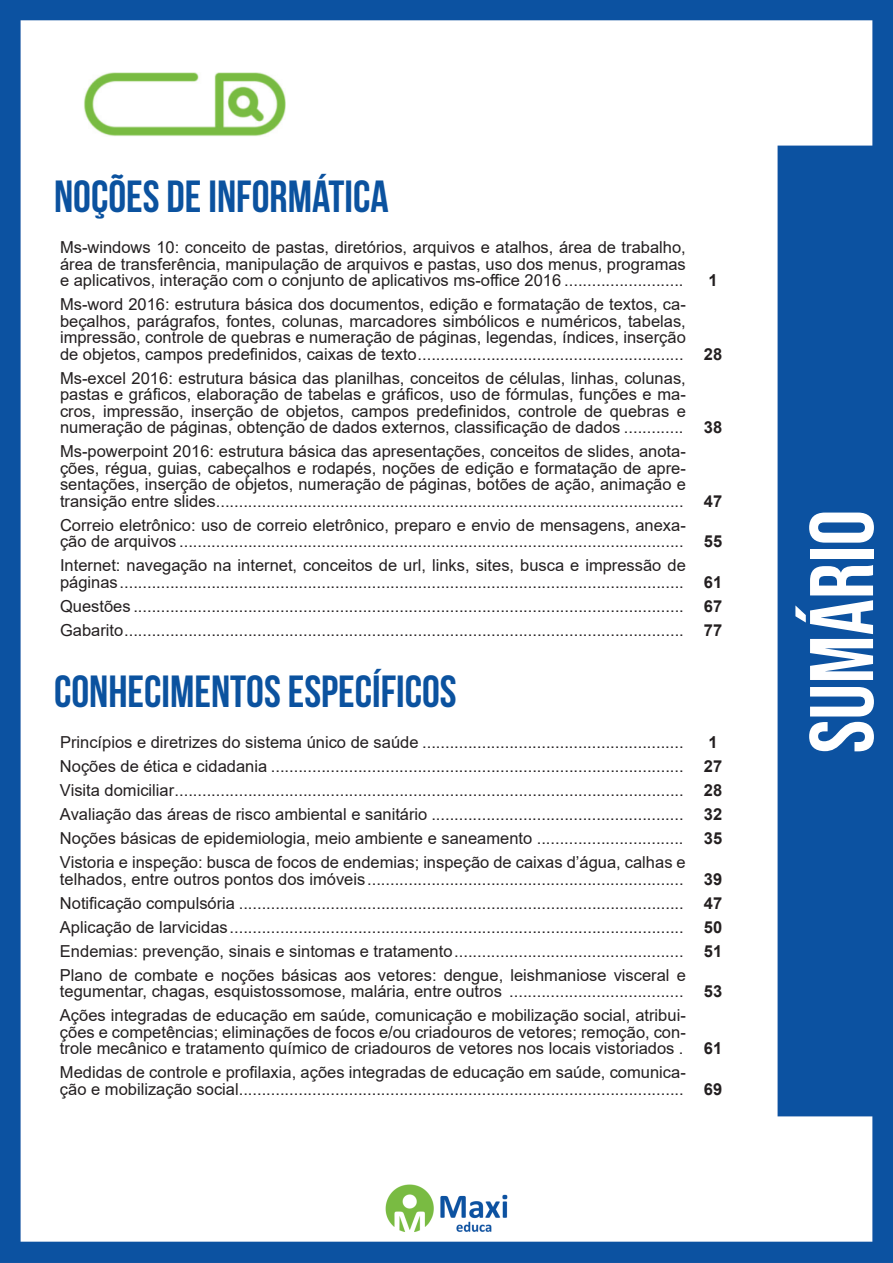
<style>
.page{position:relative;width:893px;height:1263px;background:#fff}
.page>*{position:absolute;margin:0;border:0;box-sizing:border-box;transform-origin:0 0}
.t1{font:90px "Bebas Neue";color:#fff}
.t2{font:700 45px "Bebas Neue";color:#0b529f}
.t3{font:16.5px/16.5px "Arial";color:#231f20}
.t4{font:700 16.5px "Arial";color:#231f20}
.s1{font-weight:700}
</style>
<div class="page">
<img style="left:0;top:0;width:893px;height:1263px">
<div style="left:55px;top:55px;width:317px;height:121px;background:#fff"></div>
<img style="left:84px;top:72px;width:201px;height:64px">
<h2 class="t2" style="left:54px;top:172px;width:336px">NOÇÕES DE INFORMÁTICA</h2>
<p class="t3" style="left:60px;top:239px;width:627px;text-align:justify">Ms-windows 10: conceito de pastas, diretórios, arquivos e atalhos, área de trabalho, área de transferência, manipulação de arquivos e pastas, uso dos menus, programas e aplicativos, interação com o conjunto de aplicativos ms-office 2016 ..........................</p>
<p class="t4" style="left:708px;top:269px;width:11px">1</p>
<p class="t3" style="left:60px;top:296px;width:664px">Ms-word 2016: estrutura básica dos documentos, edição e formatação de textos, ca&shy;beçalhos, parágrafos, fontes, colunas, marcadores simbólicos e numéricos, tabelas, impressão, controle de quebras e numeração de páginas, legendas, índices, inserção<br>de objetos, campos predefinidos, caixas de texto.......................................................... <span class="s1">28</span></p>
<p class="t3" style="left:60px;top:370px;width:664px">Ms-excel 2016: estrutura básica das planilhas, conceitos de células, linhas, colunas, pastas e gráficos, elaboração de tabelas e gráficos, uso de fórmulas, funções e ma&shy;cros, impressão, inserção de objetos, campos predefinidos, controle de quebras e numeração de páginas, obtenção de dados externos, classificação de dados ............. <span class="s1">38</span></p>
<p class="t3" style="left:60px;top:443px;width:664px">Ms-powerpoint 2016: estrutura básica das apresentações, conceitos de slides, anota&shy;ções, régua, guias, cabeçalhos e rodapés, noções de edição e formatação de apre&shy;sentações, inserção de objetos, numeração de páginas, botões de ação, animação e transição entre slides...................................................................................................... <span class="s1">47</span></p>
<p class="t3" style="left:60px;top:517px;width:664px">Correio eletrônico: uso de correio eletrônico, preparo e envio de mensagens, anexa-<br>ção de arquivos .............................................................................................................. <span class="s1">55</span></p>
<p class="t3" style="left:60px;top:557px;width:664px">Internet: navegação na internet, conceitos de url, links, sites, busca e impressão de páginas........................................................................................................................... <span class="s1">61</span></p>
<p class="t3" style="left:60px;top:594px;width:664px;line-height:24px">Questões ........................................................................................................................ <span class="s1">67<br></span>Gabarito.......................................................................................................................... <span class="s1">77</span></p>
<h2 class="t2" style="left:54px;top:667px;width:404px">CONHECIMENTOS ESPECÍFICOS</h2>
<p class="t3" style="left:60px;top:734px;width:625px">Princípios e diretrizes do sistema único de saúde .........................................................</p>
<p class="t3" style="left:60px;top:730px;width:664px;line-height:24px;text-indent:648px"><span class="s1">1<br></span>Noções de ética e cidadania .......................................................................................... <span class="s1">27<br></span>Visita domiciliar............................................................................................................... <span class="s1">28<br></span>Avaliação das áreas de risco ambiental e sanitário ....................................................... <span class="s1">32<br></span>Noções básicas de epidemiologia, meio ambiente e saneamento ................................ <span class="s1">35<br></span>Vistoria e inspeção: busca de focos de endemias; inspeção de caixas d’água, calhas e</p>
<p class="t3" style="left:60px;top:867px;width:664px;line-height:24px;text-align:justify">telhados, entre outros pontos dos imóveis..................................................................... <span class="s1">39<br></span>Notificação compulsória ................................................................................................. <span class="s1">47<br></span>Aplicação de larvicidas................................................................................................... <span class="s1">50<br></span>Endemias: prevenção, sinais e sintomas e tratamento.................................................. <span class="s1">51<br></span>Plano de combate e noções básicas aos vetores: dengue, leishmaniose visceral e</p>
<p class="t3" style="left:60px;top:979px;width:664px;line-height:24px">tegumentar, chagas, esquistossomose, malária, entre outros ...................................... <span class="s1">53<br></span>Ações integradas de educação em saúde, comunicação e mobilização social, atribui-</p>
<p class="t3" style="left:60px;top:1023px;width:664px">ções e competências; eliminações de focos e/ou criadouros de vetores; remoção, con-<br>trole mecânico e tratamento químico de criadouros de vetores nos locais vistoriados . <span class="s1">61</span></p>
<p class="t3" style="left:60px;top:1064px;width:664px">Medidas de controle e profilaxia, ações integradas de educação em saúde, comunica-<br>ção e mobilização social................................................................................................. <span class="s1">69</span></p>
<h1 class="t1" style="left:791px;top:753px;width:245px;rotate:-90deg">sumário</h1>
</div>
